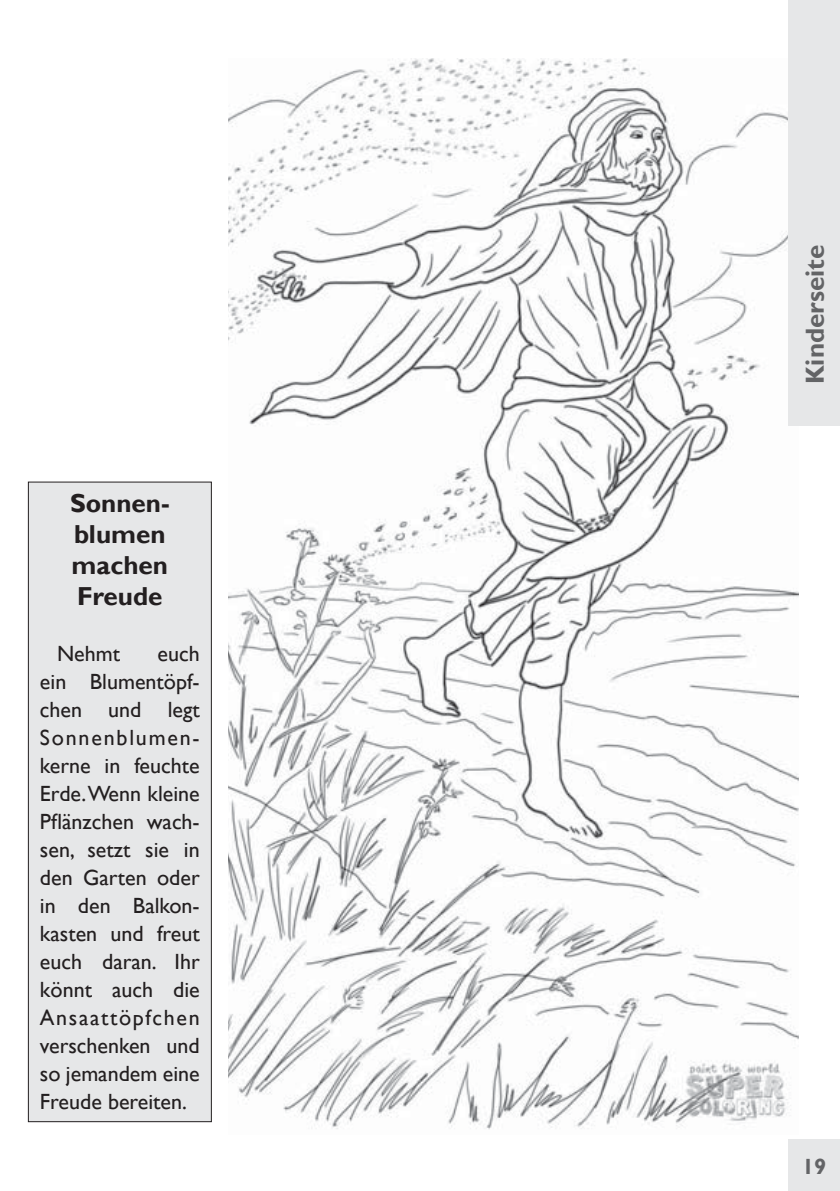
<style>
.page{position:relative;width:840px;height:1191px;background:#fff}
.page>*{position:absolute;margin:0;border:0;box-sizing:border-box;transform-origin:0 0}
.t1{font:700 26px/31.2px "Gill Sans";color:#231f20}
.t2{font:700 26px "Gill Sans";color:#636466}
.t3{font:22px/28px "Gill Sans";color:#231f20;text-align:justify}
.t4{font:700 22px "Gill Sans";color:#636466}
</style>
<div class="page">
<img style="left:228px;top:58px;width:570px;height:1072px">
<div style="left:788px;top:0;width:51px;height:425px;background:#e6e7e8"></div>
<div style="left:788px;top:1140px;width:51px;height:51px;background:#e6e7e8"></div>
<div style="left:28px;top:482px;width:183px;height:639px;background:#e6e7e8"></div>
<div style="left:28px;top:482px;width:183px;height:640px;border:1px solid #231f20"></div>
<p class="t1" style="left:70px;top:487px;width:101px">Sonnen&shy;blumen machen<br>Freude</p>
<p class="t3" style="left:40px;top:639px;width:161px;text-indent:117px">euch ein Blumentöpf&shy;chen und legt Sonnenblumen&shy;kerne in feuchte Erde.Wenn kleine Pflänzchen wach&shy;sen, setzt sie in den Garten oder in den Balkon&shy;kasten und freut euch daran. Ihr könnt auch die Ansaattöpfchen verschenken und so jemandem eine Freude bereiten.</p>
<p class="t3" style="left:57px;top:639px;width:65px">Nehmt</p>
<p class="t2" style="left:799px;top:384px;width:141px;rotate:-90deg">Kinderseite</p>
<p class="t4" style="left:801px;top:1153px;width:26px">19</p>
</div>
